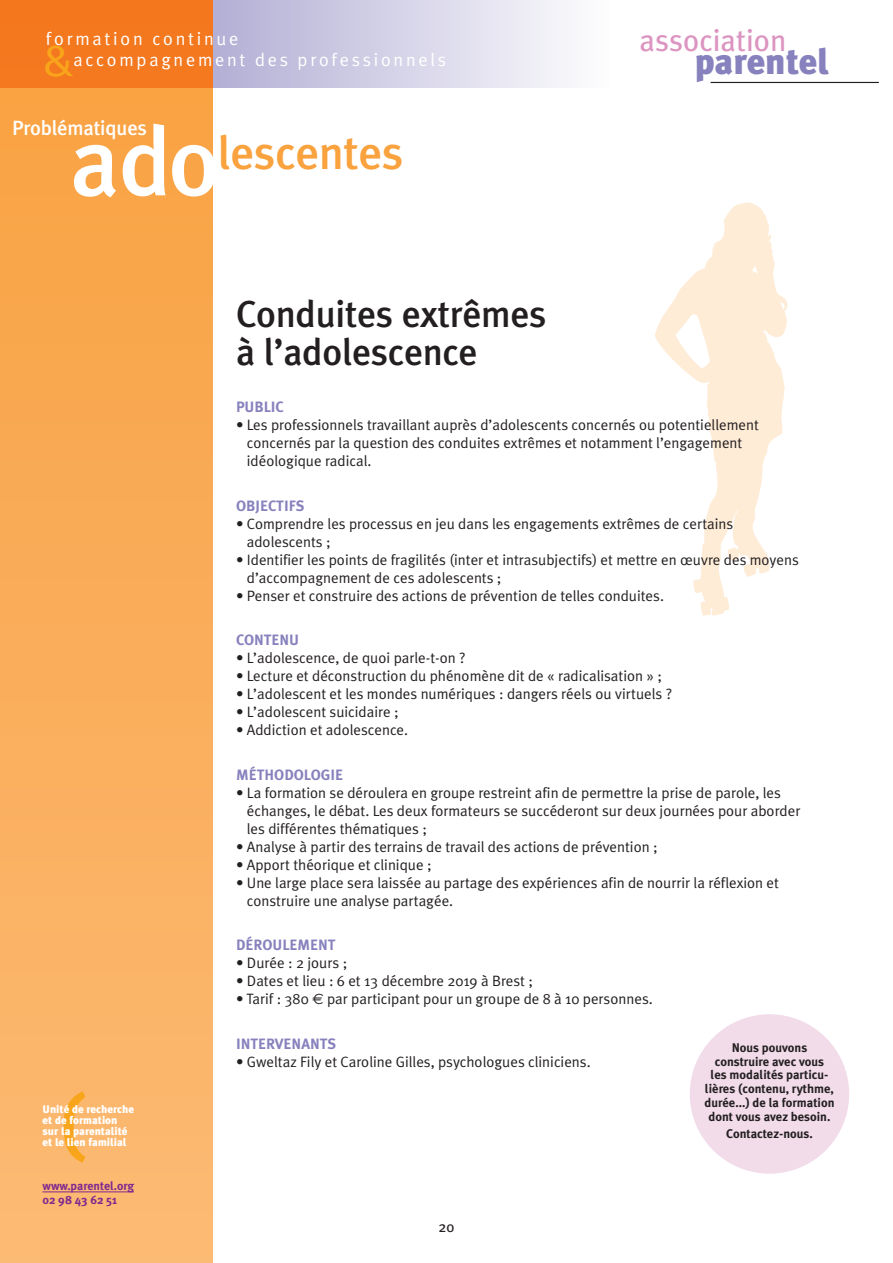
<style>
.page{position:relative;width:893px;height:1263px;background:#fff}
.page>*{position:absolute;margin:0;border:0;box-sizing:border-box;transform-origin:0 0}
.titreBase{font:500 97.35px "Meta Plus";color:#fff}
.titreBase-2{font:500 46.95px "Meta Plus";letter-spacing:-.01em;color:#f9a23e}
.Txt{font:46.5px "Meta Plus Normal";color:#f9a51b}
.Titre{font:500 37.5px/37.5px "Meta Plus";letter-spacing:-.01em;color:#231f20}
.t1{font:900 36px "Meta Plus";color:#8781bd}
.t2{font:30.6px "Meta Plus";color:#dc94c0}
.titreBase-3{font:500 20.55px "Meta Plus";letter-spacing:-.01em;color:#fff}
.Txt-2{font:18.3px/20.2px "Meta Plus Normal";letter-spacing:.15em;color:#fff}
.Txt-3{font:15px/18px "Meta Plus Normal";color:#231f20}
.Sous-titre{font:700 15px "Meta Plus";color:#8781bd}
.t3{font:15px "Meta Plus";color:#231f20}
.t4{font:700 12.6px/13.8px "Meta Plus";color:#231f20;text-align:center}
.t5{font:700 12px/13.5px "Meta Plus";color:#802990}
.Normal_e{font:900 10.95px/10.9px "Meta Plus";color:#fff}
.s1{font-family:"Euro Sans"}
</style>
<div class="page">
<svg style="left:213px;top:0;width:351px;height:88px;background:#d3d1e6"></svg>
<div style="left:0;top:0;width:213px;height:1263px;background:linear-gradient(to bottom,#f8a040,#fcba74)"></div>
<div style="left:0;top:0;width:213px;height:88px;background:#f4781e"></div>
<svg style="left:655px;top:202px;width:132px;height:414px"></svg>
<hr style="left:43px;top:1191px;width:91px;height:1px;background:#802990">
<hr style="left:711px;top:82px;width:168px;height:1px;background:#231f20">
<svg style="left:64px;top:1091px;width:21px;height:71px"></svg>
<div style="left:690px;top:1014px;width:159px;height:160px;background:#f2dcea;border-radius:50%"></div>
<p class="Txt-2" style="left:73px;top:29px;width:374px;text-indent:-27px">formation continue<br>accompagnement des professionnels</p>
<p class="Txt" style="left:43px;top:33px;width:33px">&amp;</p>
<p class="titreBase-3" style="left:12px;top:116px;width:136px">Problématiques</p>
<p class="titreBase" style="left:70px;top:105px;width:152px">ado</p>
<p class="titreBase-2" style="left:218px;top:126px;width:187px">lescentes</p>
<p class="t2" style="left:640px;top:22px;width:148px">association</p>
<p class="t1" style="left:695px;top:40px;width:136px">parentel</p>
<p class="Normal_e" style="left:43px;top:1104px;width:93px">Unité de recherche et de formation sur la parentalité et le lien familial</p>
<p class="t5" style="left:43px;top:1179px;width:93px">www.parentel.org<br>02 98 43 62 51</p>
<p class="Titre" style="left:236px;top:295px;width:312px">Conduites extrêmes à l’adolescence</p>
<p class="Sous-titre" style="left:236px;top:398px;width:49px">PUBLIC</p>
<p class="Txt-3" style="left:247px;top:416px;width:513px;text-indent:-11px">• Les professionnels travaillant auprès d’adolescents concernés ou potentiellement concernés par la question des conduites extrêmes et notamment l’engagement idéologique radical.</p>
<p class="Sous-titre" style="left:236px;top:497px;width:70px">OBJECTIFS</p>
<p class="Txt-3" style="left:247px;top:514px;width:488px;text-indent:-11px">• Comprendre les processus en jeu dans les engagements extrêmes de certains adolescents ;</p>
<p class="Txt-3" style="left:247px;top:550px;width:553px;text-indent:-11px">• Identifier les points de fragilités (inter et intrasubjectifs) et mettre en œuvre des moyens d’accompagnement de ces adolescents ;</p>
<p class="Txt-3" style="left:236px;top:586px;width:429px">• Penser et construire des actions de prévention de telles conduites.</p>
<p class="Sous-titre" style="left:236px;top:631px;width:65px">CONTENU</p>
<p class="Txt-3" style="left:236px;top:649px;width:231px">• L’adolescence, de quoi parle-t-on ?</p>
<p class="Txt-3" style="left:236px;top:667px;width:427px">• Lecture et déconstruction du phénomène dit de « radicalisation » ;</p>
<p class="Txt-3" style="left:236px;top:685px;width:438px">• L’adolescent et les mondes numériques : dangers réels ou virtuels ?</p>
<p class="Txt-3" style="left:236px;top:703px;width:164px">• L’adolescent suicidaire ;</p>
<p class="Txt-3" style="left:236px;top:721px;width:174px">• Addiction et adolescence.</p>
<p class="Sous-titre" style="left:236px;top:766px;width:109px">MÉTHODOLOGIE</p>
<p class="Txt-3" style="left:247px;top:783px;width:555px;text-indent:-11px">• La formation se déroulera en groupe restreint afin de permettre la prise de parole, les échanges, le débat. Les deux formateurs se succéderont sur deux journées pour aborder les différentes thématiques ;</p>
<p class="Txt-3" style="left:236px;top:837px;width:423px">• Analyse à partir des terrains de travail des actions de prévention ;</p>
<p class="Txt-3" style="left:236px;top:855px;width:197px">• Apport théorique et clinique ;</p>
<p class="Txt-3" style="left:247px;top:873px;width:534px;text-indent:-11px">• Une large place sera laissée au partage des expériences afin de nourrir la réflexion et construire une analyse partagée.</p>
<p class="Sous-titre" style="left:236px;top:936px;width:101px">DÉROULEMENT</p>
<p class="Txt-3" style="left:236px;top:954px;width:113px">• Durée : 2 jours ;</p>
<p class="Txt-3" style="left:236px;top:972px;width:298px">• Dates et lieu : 6 et 13 décembre 2019 à Brest ;</p>
<p class="Txt-3" style="left:236px;top:990px;width:418px">• Tarif : 380 <span class="s1">€</span> par participant pour un groupe de 8 à 10 personnes.</p>
<p class="Sous-titre" style="left:236px;top:1035px;width:102px">INTERVENANTS</p>
<p class="Txt-3" style="left:236px;top:1052px;width:356px">• Gweltaz Fily et Caroline Gilles, psychologues cliniciens.</p>
<p class="t4" style="left:704px;top:1040px;width:132px">Nous pouvons construire avec vous<br>les modalités particu&shy;lières (contenu, rythme, durée...) de la formation dont vous avez besoin.</p>
<p class="t4" style="left:726px;top:1127px;width:88px">Contactez-nous.</p>
<p class="t3" style="left:439px;top:1218px;width:17px">20</p>
</div>
